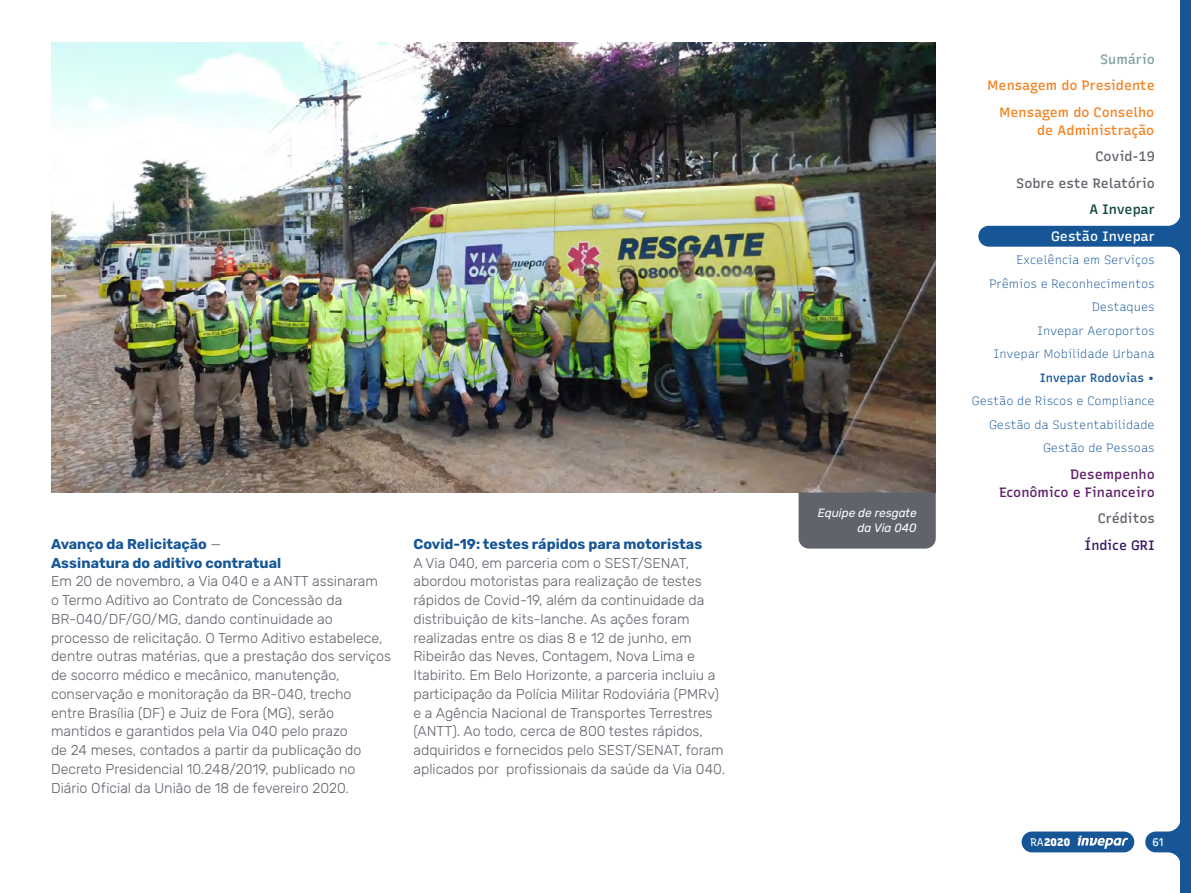
<style>
.page{position:relative;width:1191px;height:893px;background:#fff}
.page>*{position:absolute;margin:0;border:0;box-sizing:border-box;transform-origin:0 0}
.t1{font:300 14.25px/18.8px "Rubik";color:#60636c}
.t2{font:300 14.25px "Rubik";color:#165696}
.t3{font:300 13.5px/26.5px "Recursive Sans Linear";color:#f48222;text-align:right}
.t4{font:300 13.5px/26.5px "Recursive Sans Linear";color:#60636c;text-align:right}
.t5{font:300 13.5px/18px "Recursive Sans Linear";color:#601e69;text-align:right}
.t6{font:300 13.5px "Recursive Sans Linear";color:#fff}
.t7{font:300 13.5px "Recursive Sans Linear";color:#361461}
.t8{font:300 13.5px "Recursive Sans Linear";letter-spacing:-.005em;color:#0b433a}
.t9{font:300 13.5px "Recursive Sans Linear";color:#80a19c}
.t10{font:300 12px/23.5px "Recursive Sans Linear";color:#165696;text-align:right}
.t11{font:italic 300 12px/15px "Rubik";color:#fff;text-align:right}
.t12{font:300 10.95px "Recursive Sans Linear";letter-spacing:.01em;color:#fff}
.s1{color:#60636c}
</style>
<div class="page">
<div style="left:1180px;top:0;width:11px;height:893px;background:#165696"></div>
<div style="left:1021px;top:831px;width:113px;height:21px;background:#165696;border-radius:10px"></div>
<svg style="left:1077px;top:836px;width:51px;height:13px"></svg>
<svg style="left:1145px;top:823px;width:35px;height:38px"></svg>
<svg style="left:978px;top:217px;width:202px;height:39px"></svg>
<img style="left:51px;top:43px;width:884px;height:450px">
<div style="left:798px;top:493px;width:137px;height:56px;background:#60636c"></div>
<p class="t11" style="left:817px;top:505px;width:100px">Equipe de resgate da Via 040</p>
<p class="t9" style="left:1100px;top:49px;width:56px">Sumário</p>
<p class="t3" style="left:987px;top:72px;width:169px">Mensagem do Presidente<br>Mensagem do Conselho</p>
<p class="t3" style="left:1037px;top:116px;width:119px">de Administração</p>
<p class="t4" style="left:1016px;top:143px;width:140px">Covid-19<br>Sobre este Relatório</p>
<p class="t8" style="left:1089px;top:199px;width:67px">A Invepar</p>
<p class="t6" style="left:1051px;top:226px;width:105px">Gestão Invepar</p>
<p class="t10" style="left:972px;top:248px;width:184px">Excelência em Serviços<br>Prêmios e Reconhecimentos<br>Destaques<br>Invepar Aeroportos<br>Invepar Mobilidade Urbana<br>Invepar Rodovias •<br>Gestão de Riscos e Compliance<br>Gestão da Sustentabilidade<br>Gestão de Pessoas</p>
<p class="t5" style="left:999px;top:465px;width:157px">Desempenho<br>Econômico e Financeiro</p>
<p class="t4" style="left:1097px;top:505px;width:58px">Créditos</p>
<p class="t2" style="left:51px;top:536px;width:172px">Avanço da Relicitação <span class="s1">—</span></p>
<p class="t7" style="left:1084px;top:535px;width:72px">Índice GRI</p>
<p class="t2" style="left:51px;top:555px;width:232px">Assinatura do aditivo contratual</p>
<p class="t1" style="left:51px;top:572px;width:342px">Em 20 de novembro, a Via 040 e a ANTT assinaram<br>o Termo Aditivo ao Contrato de Concessão da BR-040/DF/GO/MG, dando continuidade ao processo de relicitação. O Termo Aditivo estabelece, dentre outras matérias, que a prestação dos serviços de socorro médico e mecânico, manutenção, conservação e monitoração da BR-040, trecho<br>entre Brasília (DF) e Juiz de Fora (MG), serão mantidos e garantidos pela Via 040 pelo prazo<br>de 24 meses, contados a partir da publicação do Decreto Presidencial 10.248/2019, publicado no Diário Oficial da União de 18 de fevereiro 2020.</p>
<p class="t2" style="left:413px;top:536px;width:290px">Covid-19: testes rápidos para motoristas</p>
<p class="t1" style="left:413px;top:554px;width:313px">A Via 040, em parceria com o SEST/SENAT, abordou motoristas para realização de testes rápidos de Covid-19, além da continuidade da distribuição de kits-lanche. As ações foram realizadas entre os dias 8 e 12 de junho, em Ribeirão das Neves, Contagem, Nova Lima e Itabirito. Em Belo Horizonte, a parceria incluiu a participação da Polícia Militar Rodoviária (PMRv) e a Agência Nacional de Transportes Terrestres (ANTT). Ao todo, cerca de 800 testes rápidos, adquiridos e fornecidos pelo SEST/SENAT, foram aplicados por profissionais da saúde da Via 040.</p>
<p class="t12" style="left:1030px;top:833px;width:41px">RA2020</p>
<p class="t12" style="left:1152px;top:833px;width:12px">61</p>
</div>
